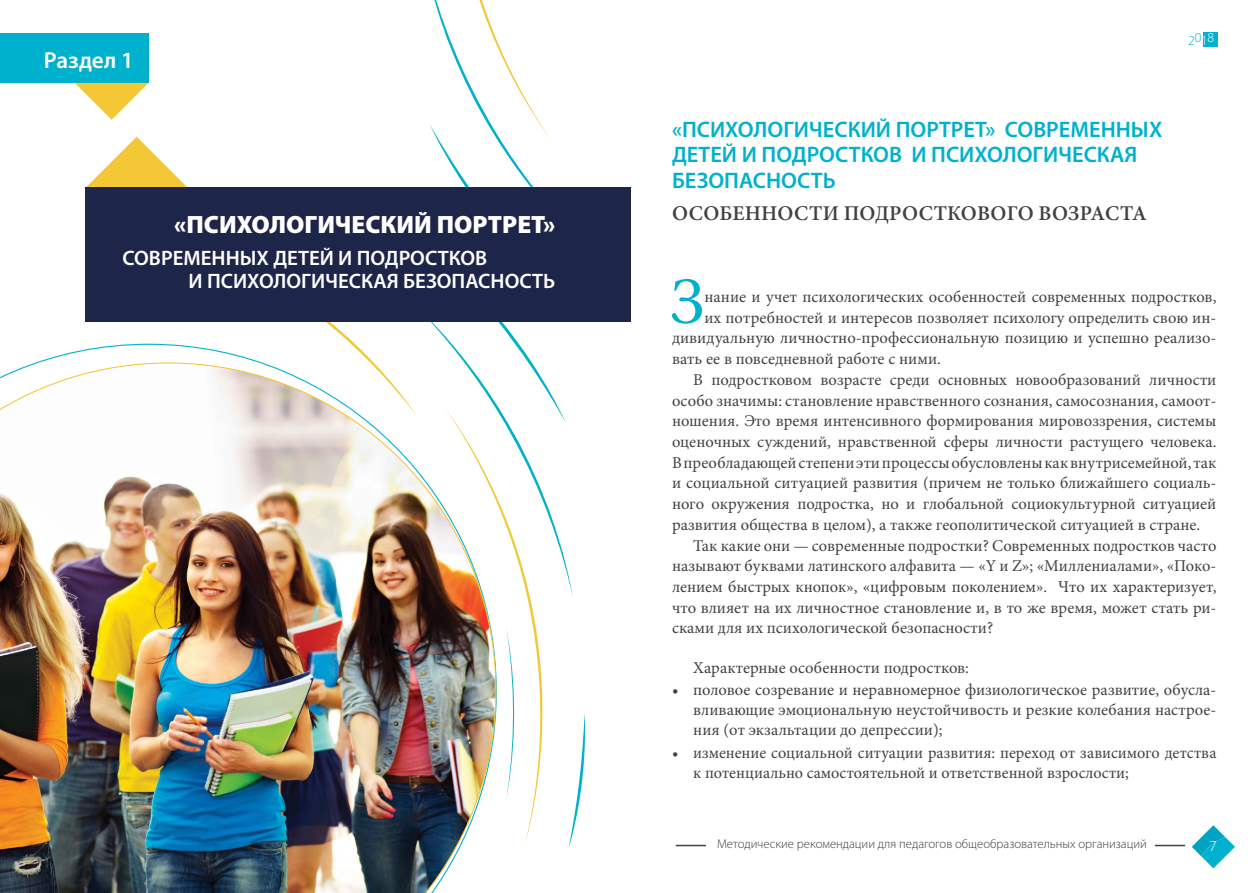
<style>
.page{position:relative;width:1259px;height:893px;background:#fff}
.page>*{position:absolute;margin:0;border:0;box-sizing:border-box;transform-origin:0 0}
.t1{font:66px "Minion Pro";color:#00b1cd}
.t2{font:900 25.05px "Myriad Pro";color:#fff}
.t3{font:600 23.25px "Myriad Pro";color:#fff}
.t4{font:600 22.5px/25.5px "Myriad Pro";color:#00b1cd}
.t5{font:600 21px/22.8px "Myriad Pro";color:#fff}
.t6{font:600 21px "Minion Pro";letter-spacing:.01em;color:#414042}
.t7{font:16.5px/19.8px "Minion Pro";color:#414042}
.t8{font:300 15.15px "Myriad Pro";color:#fff}
.t9{font:300 13.8px "Myriad Pro";color:#00b1cd}
.t10{font:300 12.75px "Myriad Pro";color:#414042}
.s1{color:#fff}
</style>
<div class="page">
<svg style="left:1192px;top:825px;width:43px;height:43px"></svg>
<hr style="left:676px;top:845px;width:30px;height:1px;background:#414042">
<hr style="left:1155px;top:845px;width:30px;height:1px;background:#414042">
<div style="left:1202px;top:33px;width:15px;height:14px;background:#00b1cd"></div>
<svg style="left:87px;top:137px;width:100px;height:50px"></svg>
<svg style="left:245px;top:0;width:340px;height:849px"></svg>
<div style="left:0;top:33px;width:148px;height:49px;background:#00b1cd"></div>
<svg style="left:75px;top:83px;width:73px;height:37px"></svg>
<div style="left:85px;top:187px;width:545px;height:134px;background:#1d2549"></div>
<img style="left:0;top:362px;width:496px;height:531px">
<h3 class="t3" style="left:44px;top:45px;width:91px">Раздел 1</h3>
<h2 class="t2" style="left:174px;top:208px;width:382px">«ПСИХОЛОГИЧЕСКИЙ ПОРТРЕТ»</h2>
<p class="t5" style="left:189px;top:246px;width:368px;text-indent:-66px">СОВРЕМЕННЫХ ДЕТЕЙ И ПОДРОСТКОВ<br>И ПСИХОЛОГИЧЕСКАЯ БЕЗОПАСНОСТЬ</p>
<p class="t9" style="left:1188px;top:31px;width:28px">20<span class="s1">18</span></p>
<h3 class="t4" style="left:672px;top:116px;width:492px">«ПСИХОЛОГИЧЕСКИЙ ПОРТРЕТ» СОВРЕМЕННЫХ<br>ДЕТЕЙ И ПОДРОСТКОВ И ПСИХОЛОГИЧЕСКАЯ<br>БЕЗОПАСНОСТЬ</h3>
<p class="t6" style="left:672px;top:199px;width:476px">ОСОБЕННОСТИ ПОДРОСТКОВОГО ВОЗРАСТА</p>
<h1 class="t1" style="left:670px;top:257px;width:36px">З</h1>
<p class="t7" style="left:704px;top:287px;width:513px">нание и учет психологических особенностей современных подростков,</p>
<p class="t7" style="left:704px;top:308px;width:513px">их потребностей и интересов позволяет психологу определить свою ин-</p>
<p class="t7" style="left:672px;top:328px;width:546px">дивидуальную личностно-профессиональную позицию и успешно реализо-</p>
<p class="t7" style="left:672px;top:349px;width:270px">вать ее в повседневной работе с ними.</p>
<p class="t7" style="left:693px;top:370px;width:524px">В подростковом возрасте среди основных новообразований личности</p>
<p class="t7" style="left:672px;top:390px;width:546px">особо значимы: становление нравственного сознания, самосознания, самоот-</p>
<p class="t7" style="left:672px;top:411px;width:546px">ношения. Это время интенсивного формирования мировоззрения, системы</p>
<p class="t7" style="left:672px;top:432px;width:546px">оценочных суждений, нравственной сферы личности растущего человека.</p>
<p class="t7" style="left:672px;top:453px;width:546px">Впреобладающейстепениэтипроцессыобусловленыкаквнутрисемейной, так</p>
<p class="t7" style="left:672px;top:473px;width:546px">и социальной ситуацией развития (причем не только ближайшего социаль-</p>
<p class="t7" style="left:672px;top:494px;width:546px">ного окружения подростка, но и глобальной социокультурной ситуацией</p>
<p class="t7" style="left:672px;top:515px;width:530px">развития общества в целом), а также геополитической ситуацией в стране.</p>
<p class="t7" style="left:693px;top:535px;width:524px">Так какие они — современные подростки? Современных подростков часто</p>
<p class="t7" style="left:672px;top:556px;width:546px">называют буквами латинского алфавита — «Y и Z»; «Миллениалами», «Поко-</p>
<p class="t7" style="left:672px;top:577px;width:546px">лением быстрых кнопок», «цифровым поколением». Что их характеризует,</p>
<p class="t7" style="left:672px;top:598px;width:546px">что влияет на их личностное становление и, в то же время, может стать ри-</p>
<p class="t7" style="left:672px;top:618px;width:323px">сками для их психологической безопасности?</p>
<p class="t7" style="left:693px;top:657px;width:524px;line-height:21.9px">Характерные особенности подростков:<br>половое созревание и неравномерное физиологическое развитие, обусла-</p>
<p class="t7" style="left:693px;top:700px;width:525px">вливающие эмоциональную неустойчивость и резкие колебания настрое&shy;ния (от экзальтации до депрессии);</p>
<p class="t7" style="left:693px;top:743px;width:524px">изменение социальной ситуации развития: переход от зависимого детства к потенциально самостоятельной и ответственной взрослости;</p>
<p class="t10" style="left:717px;top:836px;width:431px">Методические рекомендации для педагогов общеобразовательных организаций</p>
<p class="t8" style="left:1209px;top:838px;width:9px">7</p>
</div>
